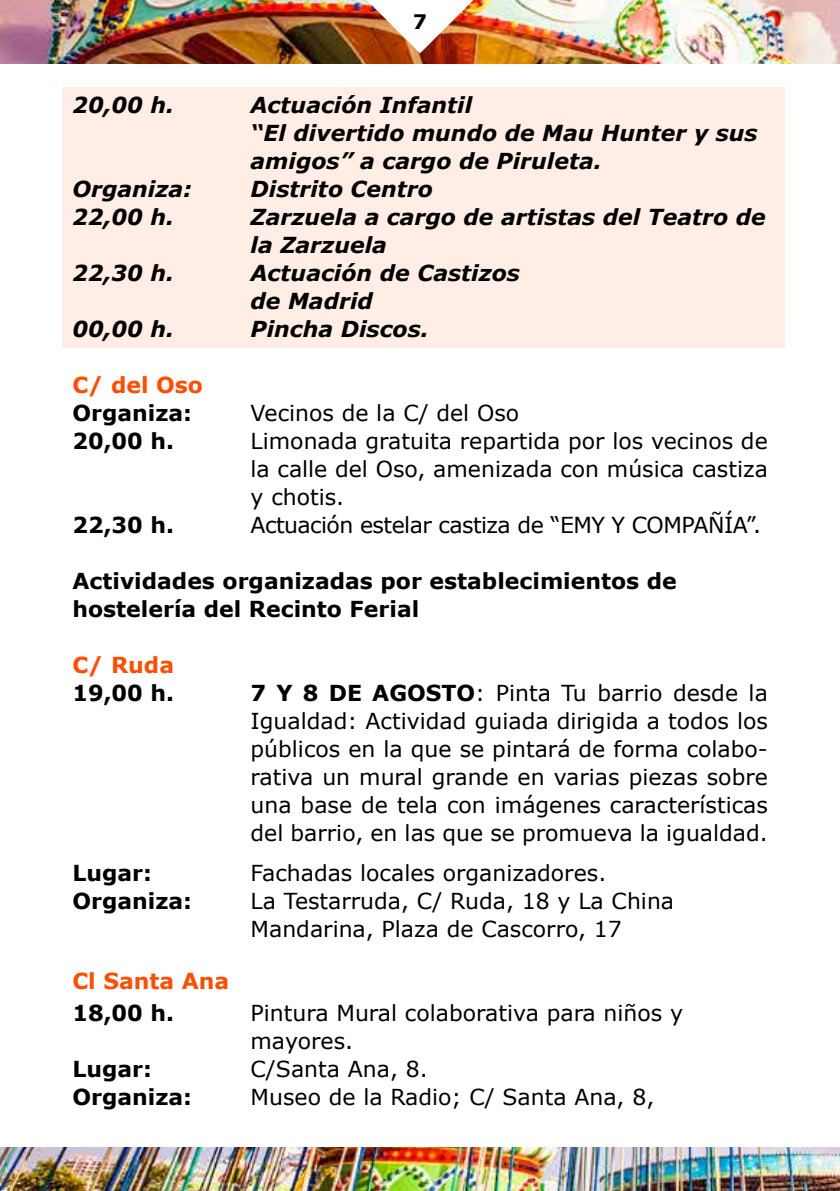
<style>
.page{position:relative;width:840px;height:1191px;background:#fff}
.page>*{position:absolute;margin:0;border:0;box-sizing:border-box;transform-origin:0 0}
.t1{font:22px/28px "Verdana";color:#000;text-align:justify}
.t2{font:italic 700 22px/28px "Verdana";color:#000}
.t3{font:700 22px/28px "Verdana";color:#000}
.t4{font:22px "Verdana";letter-spacing:-.025em;color:#000}
.t5{font:700 22px "Verdana";color:#fe4e03}
.t6{font:700 20px "Verdana";color:#000}
.s1{font-weight:700}
</style>
<div class="page">
<img style="left:0;top:0;width:839px;height:63px">
<img style="left:0;top:1147px;width:839px;height:44px">
<img style="left:323px;top:0;width:193px;height:53px">
<div style="left:62px;top:88px;width:722px;height:260px;background:#ffede6"></div>
<p class="t6" style="left:412px;top:9px;width:16px">7</p>
<p class="t2" style="left:72px;top:91px;width:103px">20,00 h.</p>
<p class="t2" style="left:250px;top:91px;width:508px">Actuación Infantil<br>“El divertido mundo de Mau Hunter y sus amigos” a cargo de Piruleta.</p>
<p class="t2" style="left:72px;top:175px;width:121px">Organiza:</p>
<p class="t2" style="left:250px;top:175px;width:184px">Distrito Centro</p>
<p class="t2" style="left:72px;top:203px;width:103px">22,00 h.</p>
<p class="t2" style="left:250px;top:203px;width:516px">Zarzuela a cargo de artistas del Teatro de la Zarzuela</p>
<p class="t2" style="left:72px;top:259px;width:103px">22,30 h.</p>
<p class="t2" style="left:250px;top:259px;width:271px">Actuación de Castizos de Madrid</p>
<p class="t2" style="left:72px;top:315px;width:103px">00,00 h.</p>
<p class="t2" style="left:250px;top:315px;width:179px">Pincha Discos.</p>
<p class="t5" style="left:72px;top:371px;width:132px">C/ del Oso</p>
<p class="t3" style="left:72px;top:399px;width:121px">Organiza:</p>
<p class="t1" style="left:250px;top:399px;width:270px">Vecinos de la C/ del Oso</p>
<p class="t3" style="left:72px;top:427px;width:103px">20,00 h.</p>
<p class="t1" style="left:250px;top:427px;width:518px">Limonada gratuita repartida por los vecinos de la calle del Oso, amenizada con música castiza y chotis.</p>
<p class="t3" style="left:72px;top:511px;width:103px">22,30 h.</p>
<p class="t4" style="left:250px;top:511px;width:512px">Actuación estelar castiza de “EMY Y COMPAÑÍA”.</p>
<p class="t3" style="left:72px;top:567px;width:605px">Actividades organizadas por establecimientos de hostelería del Recinto Ferial</p>
<p class="t5" style="left:72px;top:651px;width:103px">C/ Ruda</p>
<p class="t3" style="left:72px;top:679px;width:103px">19,00 h.</p>
<p class="t1" style="left:250px;top:679px;width:518px"><span class="s1">7 Y 8 DE AGOSTO</span>: Pinta Tu barrio desde la Igualdad: Actividad guiada dirigida a todos los públicos en la que se pintará de forma colabo&shy;rativa un mural grande en varias piezas sobre una base de tela con imágenes características del barrio, en las que se promueva la igualdad.</p>
<p class="t3" style="left:72px;top:859px;width:81px">Lugar:</p>
<p class="t1" style="left:250px;top:859px;width:357px">Fachadas locales organizadores.</p>
<p class="t3" style="left:72px;top:887px;width:121px">Organiza:</p>
<p class="t1" style="left:250px;top:887px;width:425px">La Testarruda, C/ Ruda, 18 y La China<br>Mandarina, Plaza de Cascorro, 17</p>
<p class="t5" style="left:72px;top:967px;width:158px">Cl Santa Ana</p>
<p class="t3" style="left:72px;top:999px;width:103px">18,00 h.</p>
<p class="t1" style="left:250px;top:999px;width:434px">Pintura Mural colaborativa para niños y mayores.</p>
<p class="t3" style="left:72px;top:1055px;width:81px">Lugar:</p>
<p class="t1" style="left:250px;top:1055px;width:179px">C/Santa Ana, 8.</p>
<p class="t3" style="left:72px;top:1083px;width:121px">Organiza:</p>
<p class="t1" style="left:250px;top:1083px;width:405px">Museo de la Radio; C/ Santa Ana, 8,</p>
</div>
